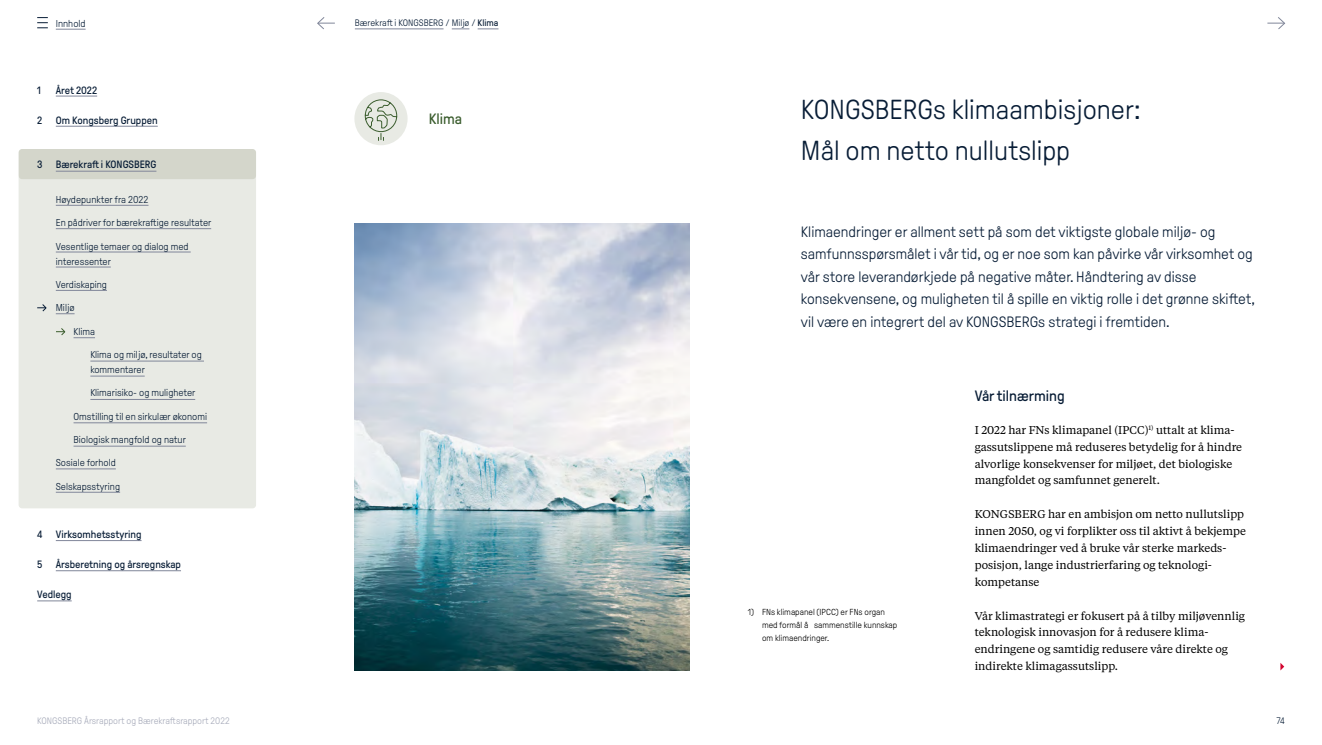
<style>
.page{position:relative;width:1322px;height:745px;background:#fff}
.page>*{position:absolute;margin:0;border:0;box-sizing:border-box;transform-origin:0 0}
.H1_-_artikkel{font:300 27.5px/41.2px "GT Pressura";color:#081d36}
.H2___ingress{font:300 15px/22.5px "GT Pressura";color:#081d36}
.H3_-_artikkel_subtit{font:15px "GT Pressura";color:#081d36}
.H1_-_artikkel-2{font:15px "GT Pressura";color:#3b5d2e}
.p_-_artikkel{font:11.25px/16.9px "Tiempos Text";color:#000}
.t1{font:10.62px "GT Pressura";color:#081d36}
.t2{font:300 10px/15px "GT Pressura";color:#081d36}
.t3{font:300 9.38px "GT Pressura";color:#a8acbb}
.Byline_øverst_på_sid{font:300 9.38px "GT Pressura";color:#081d36}
._2_4_-_Notes_note{font:300 8.75px/13.1px "GT Pressura";color:#000}
.s1{font-weight:400}
</style>
<div class="page">
<hr style="left:355px;top:29px;width:88px;height:1px;background:#81879a">
<svg style="left:452px;top:29px;width:17px;height:1px"></svg>
<svg style="left:478px;top:29px;width:20px;height:1px"></svg>
<img style="left:354px;top:223px;width:335px;height:447px">
<div style="left:354px;top:92px;width:53px;height:53px;background:#e8eae4;border-radius:50%"></div>
<svg style="left:364px;top:99px;width:33px;height:41px"></svg>
<svg style="left:1280px;top:663px;width:4px;height:7px"></svg>
<div style="left:19px;top:177px;width:237px;height:331px;background:#e8eae4"></div>
<hr style="left:56px;top:205px;width:92px;height:1px;background:#81879a">
<hr style="left:56px;top:228px;width:155px;height:1px;background:#81879a">
<hr style="left:56px;top:251px;width:135px;height:1px;background:#81879a">
<hr style="left:56px;top:266px;width:55px;height:1px;background:#81879a">
<hr style="left:56px;top:290px;width:51px;height:1px;background:#81879a">
<svg style="left:56px;top:313px;width:19px;height:1px"></svg>
<svg style="left:74px;top:337px;width:21px;height:1px"></svg>
<hr style="left:90px;top:360px;width:114px;height:1px;background:#81879a">
<hr style="left:90px;top:375px;width:55px;height:1px;background:#81879a">
<hr style="left:90px;top:399px;width:105px;height:1px;background:#81879a">
<hr style="left:74px;top:422px;width:133px;height:1px;background:#81879a">
<hr style="left:74px;top:445px;width:112px;height:1px;background:#81879a">
<hr style="left:56px;top:468px;width:60px;height:1px;background:#81879a">
<hr style="left:56px;top:491px;width:64px;height:1px;background:#81879a">
<svg style="left:37px;top:303px;width:10px;height:9px"></svg>
<svg style="left:317px;top:17px;width:18px;height:13px"></svg>
<svg style="left:1267px;top:17px;width:18px;height:13px"></svg>
<hr style="left:56px;top:540px;width:86px;height:1px;background:#81879a">
<hr style="left:56px;top:570px;width:125px;height:1px;background:#81879a">
<hr style="left:37px;top:600px;width:35px;height:1px;background:#81879a">
<hr style="left:56px;top:96px;width:41px;height:1px;background:#81879a">
<hr style="left:56px;top:126px;width:102px;height:1px;background:#81879a">
<div style="left:19px;top:149px;width:237px;height:30px;background:#d4d6cb;border-radius:4px"></div>
<hr style="left:56px;top:171px;width:100px;height:1px;background:#81879a">
<svg style="left:37px;top:17px;width:11px;height:11px"></svg>
<hr style="left:56px;top:29px;width:30px;height:1px;background:#81879a">
<svg style="left:56px;top:327px;width:10px;height:9px"></svg>
<p class="t2" style="left:56px;top:16px;width:31px">Innhold</p>
<p class="t1" style="left:37px;top:84px;width:5px">1</p>
<p class="t1" style="left:56px;top:84px;width:43px">Året 2022</p>
<p class="t1" style="left:37px;top:114px;width:7px">2</p>
<p class="t1" style="left:56px;top:114px;width:103px">Om Kongsberg Gruppen</p>
<p class="t1" style="left:37px;top:159px;width:121px">3 Bærekraft i KONGSBERG</p>
<p class="t2" style="left:56px;top:192px;width:94px">Høydepunkter fra 2022</p>
<p class="t2" style="left:56px;top:215px;width:157px">En pådriver for bærekraftige resultater</p>
<p class="t2" style="left:56px;top:238px;width:134px">Vesentlige temaer og dialog med interessenter</p>
<p class="t2" style="left:56px;top:277px;width:53px">Verdiskaping</p>
<p class="t2" style="left:56px;top:300px;width:20px">Miljø</p>
<p class="t2" style="left:74px;top:323px;width:23px">Klima</p>
<p class="t2" style="left:90px;top:347px;width:113px">Klima og miljø, resultater og kommentarer</p>
<p class="t2" style="left:90px;top:385px;width:107px">Klimarisiko- og muligheter</p>
<p class="t2" style="left:74px;top:408px;width:135px">Omstilling til en sirkulær økonomi</p>
<p class="t2" style="left:74px;top:432px;width:114px">Biologisk mangfold og natur</p>
<p class="t2" style="left:56px;top:455px;width:62px">Sosiale forhold</p>
<p class="t2" style="left:56px;top:478px;width:66px">Selskapsstyring</p>
<p class="t1" style="left:37px;top:528px;width:106px">4 Virksomhetsstyring</p>
<p class="t1" style="left:37px;top:558px;width:7px">5</p>
<p class="t1" style="left:56px;top:558px;width:127px">Årsberetning og årsregnskap</p>
<p class="t1" style="left:37px;top:588px;width:36px">Vedlegg</p>
<p class="Byline_øverst_på_sid" style="left:355px;top:18px;width:145px">Bærekraft i KONGSBERG / Miljø / <span class="s1">Klima</span></p>
<p class="H1_-_artikkel-2" style="left:429px;top:111px;width:35px">Klima</p>
<p class="H1_-_artikkel" style="left:801px;top:89px;width:341px">KONGSBERGs klimaambisjoner:<br>Mål om netto nullutslipp</p>
<p class="H2___ingress" style="left:801px;top:220px;width:455px">Klimaendringer er allment sett på som det viktigste globale miljø- og samfunnsspørsmålet i vår tid, og er noe som kan påvirke vår virksomhet og vår store leverandørkjede på negative måter. Håndtering av disse konsekvensene, og muligheten til å spille en viktig rolle i det grønne skiftet, vil være en integrert del av KONGSBERGs strategi i fremtiden.</p>
<p class="_2_4_-_Notes_note" style="left:762px;top:605px;width:137px;text-indent:-14px">1) FNs klimapanel (IPCC) er FNs organ med formål å sammenstille kunnskap om klimaendringer.</p>
<p class="H3_-_artikkel_subtit" style="left:974px;top:388px;width:92px">Vår tilnærming</p>
<p class="p_-_artikkel" style="left:974px;top:420px;width:269px">I 2022 har FNs klimapanel (IPCC)<sup>1)</sup> uttalt at klima&shy;gassutslippene må reduseres betydelig for å hindre alvorlige konsekvenser for miljøet, det biologiske mangfoldet og samfunnet generelt.</p>
<p class="p_-_artikkel" style="left:974px;top:505px;width:273px">KONGSBERG har en ambisjon om netto nullutslipp innen 2050, og vi forplikter oss til aktivt å bekjempe klimaendringer ved å bruke vår sterke markeds&shy;posisjon, lange industrierfaring og teknologi&shy;kompetanse</p>
<p class="p_-_artikkel" style="left:974px;top:606px;width:272px">Vår klimastrategi er fokusert på å tilby miljøvennlig teknologisk innovasjon for å redusere klima&shy;endringene og samtidig redusere våre direkte og indirekte klimagassutslipp.</p>
<p class="t3" style="left:37px;top:715px;width:194px">KONGSBERG Årsrapport og Bærekraftsrapport 2022</p>
<p class="Byline_øverst_på_sid" style="left:1276px;top:715px;width:10px">74</p>
</div>
